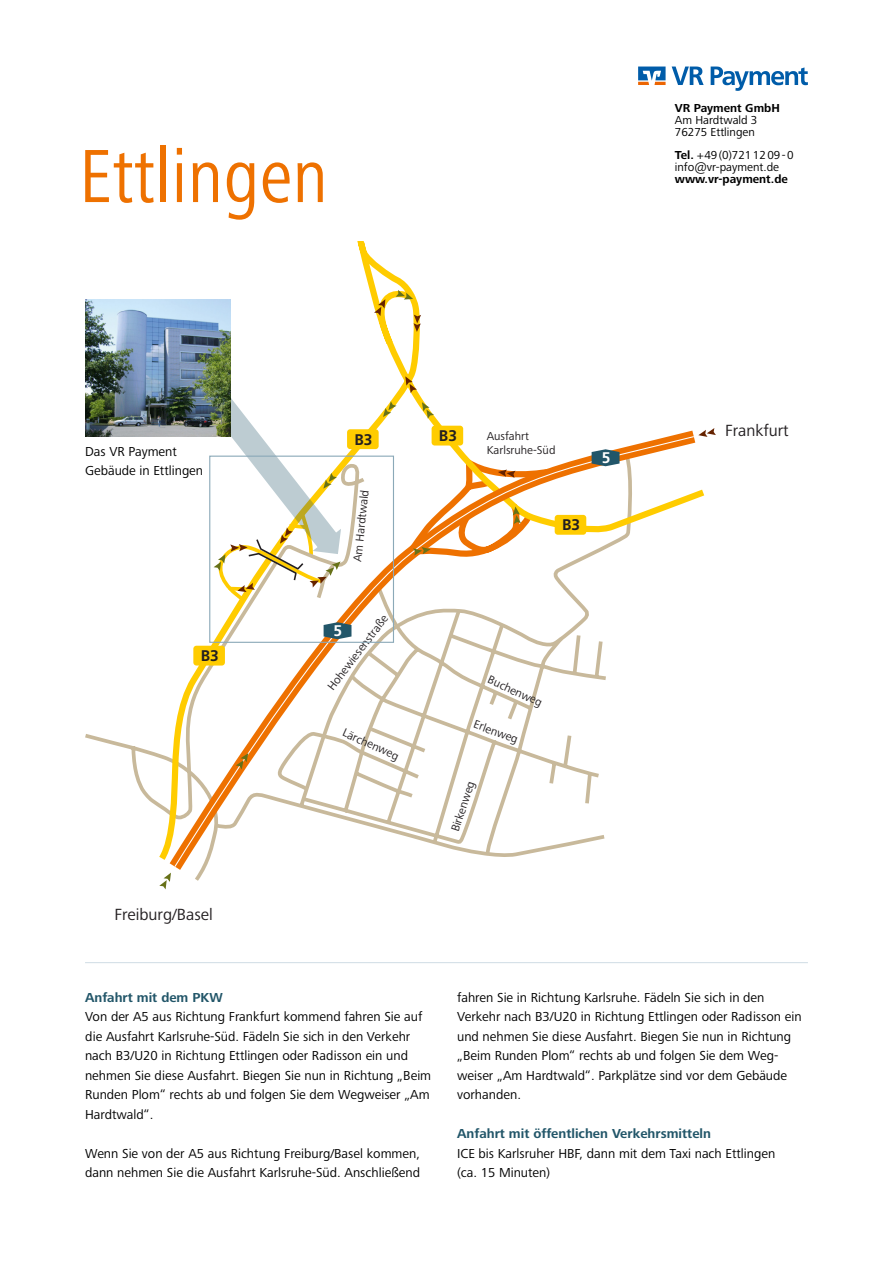
<style>
.page{position:relative;width:893px;height:1263px;background:#fff}
.page>*{position:absolute;margin:0;border:0;box-sizing:border-box;transform-origin:0 0}
.t1{font:condensed 78px "Frutiger Next Pro";color:#ee7100}
.t2{font:16.8px "Frutiger Next Pro";color:#231f21}
.t3{font:700 15.45px "Frutiger";color:#231f21}
.t4{font:700 15.45px "Frutiger";color:#fff}
.t5{font:13.5px/19.5px "Frutiger Next Pro";color:#000}
.t6{font:700 13.5px "Frutiger Next Pro";color:#225669}
.t7{font:12px/12px "Frutiger Next Pro";color:#000}
.t8{font:700 12px "Frutiger Next Pro";color:#000}
.t9{font:11.85px/14.2px "Frutiger Next Pro";color:#231f21}
.s1{font-weight:700}
</style>
<div class="page">
<svg style="left:672px;top:67px;width:32px;height:18px"></svg>
<svg style="left:711px;top:67px;width:97px;height:24px"></svg>
<svg style="left:638px;top:67px;width:28px;height:18px"></svg>
<svg style="left:153px;top:241px;width:286px;height:566px"></svg>
<svg style="left:158px;top:422px;width:547px;height:459px"></svg>
<svg style="left:173px;top:435px;width:522px;height:433px"></svg>
<svg style="left:592px;top:449px;width:27px;height:17px"></svg>
<svg style="left:324px;top:622px;width:27px;height:17px"></svg>
<div style="left:347px;top:429px;width:32px;height:20px;background:#fc0;border-radius:3px"></div>
<div style="left:432px;top:426px;width:31px;height:19px;background:#fc0;border-radius:3px"></div>
<div style="left:555px;top:515px;width:31px;height:20px;background:#fc0;border-radius:3px"></div>
<div style="left:193px;top:646px;width:32px;height:19px;background:#fc0;border-radius:3px"></div>
<svg style="left:405px;top:376px;width:12px;height:17px"></svg>
<svg style="left:374px;top:299px;width:11px;height:17px"></svg>
<svg style="left:414px;top:315px;width:7px;height:17px"></svg>
<svg style="left:698px;top:428px;width:18px;height:9px"></svg>
<svg style="left:159px;top:873px;width:12px;height:16px"></svg>
<svg style="left:236px;top:753px;width:12px;height:16px"></svg>
<svg style="left:402px;top:454px;width:153px;height:108px"></svg>
<svg style="left:422px;top:402px;width:12px;height:17px"></svg>
<svg style="left:396px;top:290px;width:17px;height:9px"></svg>
<svg style="left:383px;top:401px;width:14px;height:16px"></svg>
<hr style="left:85px;top:962px;width:723px;height:1px;background:#cfdce4">
<svg style="left:199px;top:384px;width:168px;height:221px"></svg>
<img style="left:85px;top:300px;width:146px;height:136px">
<div style="left:209px;top:456px;width:185px;height:187px;border:1px solid #8ba9b8"></div>
<h1 class="t1" style="left:79px;top:131px;width:251px">Ettlingen</h1>
<p class="t8" style="left:675px;top:101px;width:106px">VR Payment GmbH</p>
<p class="t7" style="left:675px;top:114px;width:84px">Am Hardtwald 3<br>76275 Ettlingen</p>
<p class="t7" style="left:675px;top:149px;width:120px"><span class="s1">Tel.</span> +49(0)7211209-0 info@vr-payment.de</p>
<p class="t8" style="left:675px;top:172px;width:115px">www.vr-payment.de</p>
<p class="t5" style="left:85px;top:441px;width:120px">Das VR Payment<br>Gebäude in Ettlingen</p>
<p class="t3" style="left:201px;top:647px;width:19px">B3</p>
<p class="t2" style="left:114px;top:904px;width:100px">Freiburg/Basel</p>
<p class="t3" style="left:354px;top:430px;width:19px">B3</p>
<p class="t3" style="left:439px;top:427px;width:19px">B3</p>
<p class="t9" style="left:350px;top:561px;width:74px;rotate:-84deg">Am Hardtwald</p>
<p class="t9" style="left:487px;top:429px;width:70px">Ausfahrt<br>Karlsruhe-Süd</p>
<p class="t3" style="left:562px;top:516px;width:19px">B3</p>
<p class="t9" style="left:324px;top:685px;width:93px;rotate:-53deg">Hohewiesenstraße</p>
<p class="t4" style="left:334px;top:622px;width:10px">5</p>
<p class="t9" style="left:346px;top:725px;width:62px;rotate:24deg">Lärchenweg</p>
<p class="t9" style="left:492px;top:672px;width:60px;rotate:25deg">Buchenweg</p>
<p class="t9" style="left:477px;top:717px;width:47px;rotate:20deg">Erlenweg</p>
<p class="t9" style="left:448px;top:829px;width:54px;rotate:-72deg">Birkenweg</p>
<p class="t4" style="left:602px;top:449px;width:10px">5</p>
<p class="t2" style="left:725px;top:421px;width:65px">Frankfurt</p>
<p class="t6" style="left:85px;top:989px;width:139px">Anfahrt mit dem PKW</p>
<p class="t5" style="left:85px;top:1007px;width:348px">Von der A5 aus Richtung Frankfurt kommend fahren Sie auf die Ausfahrt Karlsruhe-Süd. Fädeln Sie sich in den Verkehr nach B3/U20 in Richtung Ettlingen oder Radisson ein und nehmen Sie diese Ausfahrt. Biegen Sie nun in Richtung „Beim Runden Plom“ rechts ab und folgen Sie dem Wegweiser „Am Hardtwald“.</p>
<p class="t5" style="left:85px;top:1143px;width:337px">Wenn Sie von der A5 aus Richtung Freiburg/Basel kommen, dann nehmen Sie die Ausfahrt Karlsruhe-Süd. Anschließend</p>
<p class="t5" style="left:457px;top:987px;width:346px">fahren Sie in Richtung Karlsruhe. Fädeln Sie sich in den Verkehr nach B3/U20 in Richtung Ettlingen oder Radisson ein und nehmen Sie diese Ausfahrt. Biegen Sie nun in Richtung „Beim Runden Plom“ rechts ab und folgen Sie dem Weg&shy;weiser „Am Hardtwald“. Parkplätze sind vor dem Gebäude vorhanden.</p>
<p class="t6" style="left:457px;top:1126px;width:255px">Anfahrt mit öffentlichen Verkehrsmitteln</p>
<p class="t5" style="left:457px;top:1143px;width:320px">ICE bis Karlsruher HBF, dann mit dem Taxi nach Ettlingen (ca. 15 Minuten)</p>
</div>
